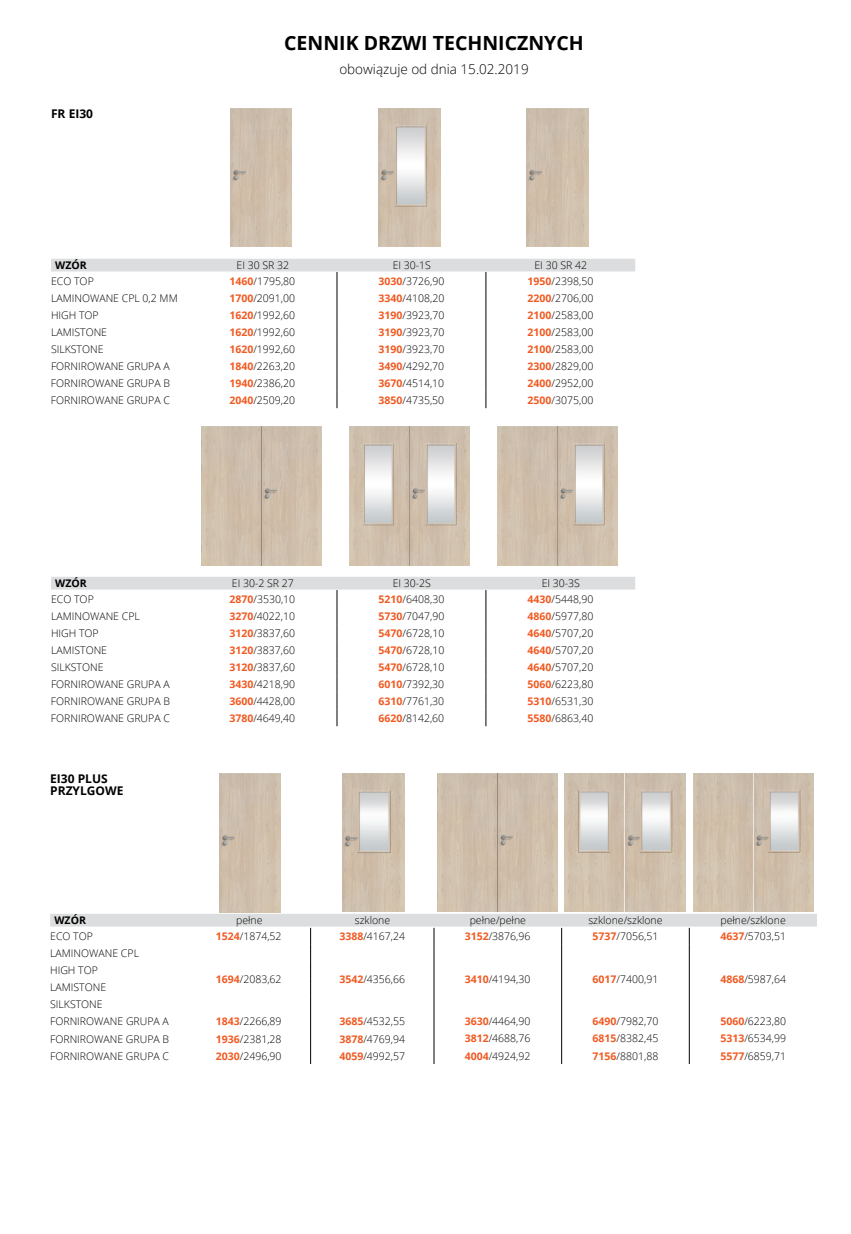
<style>
.page{position:relative;width:851px;height:1234px;background:#fff}
.page>*{position:absolute;margin:0;border:0;box-sizing:border-box;transform-origin:0 0}
.t1{font:700 19.5px "Open Sans";color:#000}
.t2{font:300 13.5px "Open Sans";color:#000}
.t3{font:700 12px/12px "Open Sans";color:#000}
.t4{font:300 10.5px/17px "Open Sans";color:#000}
.t5{font:700 10.5px "Open Sans";color:#000}
.s1{font-weight:700;color:#f15a22}
</style>
<div class="page">
<svg style="left:51px;top:259px;width:584px;height:149px"></svg>
<img style="left:231px;top:108px;width:61px;height:139px">
<img style="left:527px;top:108px;width:61px;height:139px">
<img style="left:378px;top:108px;width:62px;height:139px">
<svg style="left:51px;top:577px;width:584px;height:149px"></svg>
<img style="left:349px;top:426px;width:120px;height:139px">
<img style="left:201px;top:426px;width:120px;height:139px">
<img style="left:497px;top:426px;width:120px;height:139px">
<img style="left:219px;top:773px;width:61px;height:139px">
<img style="left:343px;top:773px;width:61px;height:138px">
<svg style="left:50px;top:914px;width:766px;height:149px"></svg>
<img style="left:565px;top:773px;width:120px;height:138px">
<img style="left:437px;top:773px;width:120px;height:138px">
<img style="left:693px;top:773px;width:120px;height:138px">
<p class="t3" style="left:51px;top:107px;width:44px">FR EI30</p>
<h1 class="t1" style="left:284px;top:29px;width:301px">CENNIK DRZWI TECHNICZNYCH</h1>
<p class="t2" style="left:339px;top:60px;width:191px">obowiązuje od dnia 15.02.2019</p>
<p class="t5" style="left:55px;top:258px;width:33px">WZÓR</p>
<p class="t4" style="left:236px;top:256px;width:54px">EI 30 SR 32</p>
<p class="t4" style="left:392px;top:256px;width:40px">EI 30-1S</p>
<p class="t4" style="left:534px;top:256px;width:54px">EI 30 SR 42</p>
<p class="t4" style="left:51px;top:272px;width:44px">ECO TOP</p>
<p class="t4" style="left:229px;top:272px;width:67px"><span class="s1">1460</span>/1795,80</p>
<p class="t4" style="left:378px;top:272px;width:67px"><span class="s1">3030</span>/3726,90</p>
<p class="t4" style="left:527px;top:272px;width:67px"><span class="s1">1950</span>/2398,50</p>
<p class="t4" style="left:51px;top:289px;width:128px">LAMINOWANE CPL 0,2 MM</p>
<p class="t4" style="left:229px;top:289px;width:67px"><span class="s1">1700</span>/2091,00</p>
<p class="t4" style="left:378px;top:289px;width:67px"><span class="s1">3340</span>/4108,20</p>
<p class="t4" style="left:527px;top:289px;width:67px"><span class="s1">2200</span>/2706,00</p>
<p class="t4" style="left:51px;top:306px;width:49px">HIGH TOP</p>
<p class="t4" style="left:229px;top:306px;width:67px"><span class="s1">1620</span>/1992,60</p>
<p class="t4" style="left:378px;top:306px;width:67px"><span class="s1">3190</span>/3923,70</p>
<p class="t4" style="left:527px;top:306px;width:67px"><span class="s1">2100</span>/2583,00</p>
<p class="t4" style="left:51px;top:323px;width:58px">LAMISTONE</p>
<p class="t4" style="left:229px;top:323px;width:67px"><span class="s1">1620</span>/1992,60</p>
<p class="t4" style="left:378px;top:323px;width:67px"><span class="s1">3190</span>/3923,70</p>
<p class="t4" style="left:527px;top:323px;width:67px"><span class="s1">2100</span>/2583,00</p>
<p class="t4" style="left:51px;top:340px;width:54px">SILKSTONE</p>
<p class="t4" style="left:229px;top:340px;width:67px"><span class="s1">1620</span>/1992,60</p>
<p class="t4" style="left:378px;top:340px;width:67px"><span class="s1">3190</span>/3923,70</p>
<p class="t4" style="left:527px;top:340px;width:67px"><span class="s1">2100</span>/2583,00</p>
<p class="t4" style="left:51px;top:357px;width:120px">FORNIROWANE GRUPA A</p>
<p class="t4" style="left:229px;top:357px;width:67px"><span class="s1">1840</span>/2263,20</p>
<p class="t4" style="left:378px;top:357px;width:67px"><span class="s1">3490</span>/4292,70</p>
<p class="t4" style="left:527px;top:357px;width:67px"><span class="s1">2300</span>/2829,00</p>
<p class="t4" style="left:51px;top:374px;width:120px">FORNIROWANE GRUPA B</p>
<p class="t4" style="left:229px;top:374px;width:67px"><span class="s1">1940</span>/2386,20</p>
<p class="t4" style="left:378px;top:374px;width:67px"><span class="s1">3670</span>/4514,10</p>
<p class="t4" style="left:527px;top:374px;width:67px"><span class="s1">2400</span>/2952,00</p>
<p class="t4" style="left:51px;top:391px;width:120px">FORNIROWANE GRUPA C</p>
<p class="t4" style="left:229px;top:391px;width:67px"><span class="s1">2040</span>/2509,20</p>
<p class="t4" style="left:378px;top:391px;width:67px"><span class="s1">3850</span>/4735,50</p>
<p class="t4" style="left:527px;top:391px;width:67px"><span class="s1">2500</span>/3075,00</p>
<p class="t5" style="left:55px;top:576px;width:33px">WZÓR</p>
<p class="t4" style="left:232px;top:574px;width:63px">EI 30-2 SR 27</p>
<p class="t4" style="left:392px;top:574px;width:40px">EI 30-2S</p>
<p class="t4" style="left:541px;top:574px;width:40px">EI 30-3S</p>
<p class="t4" style="left:51px;top:590px;width:44px">ECO TOP</p>
<p class="t4" style="left:229px;top:590px;width:67px"><span class="s1">2870</span>/3530,10</p>
<p class="t4" style="left:378px;top:590px;width:67px"><span class="s1">5210</span>/6408,30</p>
<p class="t4" style="left:527px;top:590px;width:67px"><span class="s1">4430</span>/5448,90</p>
<p class="t4" style="left:51px;top:607px;width:90px">LAMINOWANE CPL</p>
<p class="t4" style="left:229px;top:607px;width:67px"><span class="s1">3270</span>/4022,10</p>
<p class="t4" style="left:378px;top:607px;width:67px"><span class="s1">5730</span>/7047,90</p>
<p class="t4" style="left:527px;top:607px;width:67px"><span class="s1">4860</span>/5977,80</p>
<p class="t4" style="left:51px;top:624px;width:49px">HIGH TOP</p>
<p class="t4" style="left:229px;top:624px;width:67px"><span class="s1">3120</span>/3837,60</p>
<p class="t4" style="left:378px;top:624px;width:67px"><span class="s1">5470</span>/6728,10</p>
<p class="t4" style="left:527px;top:624px;width:67px"><span class="s1">4640</span>/5707,20</p>
<p class="t4" style="left:51px;top:641px;width:58px">LAMISTONE</p>
<p class="t4" style="left:229px;top:641px;width:67px"><span class="s1">3120</span>/3837,60</p>
<p class="t4" style="left:378px;top:641px;width:67px"><span class="s1">5470</span>/6728,10</p>
<p class="t4" style="left:527px;top:641px;width:67px"><span class="s1">4640</span>/5707,20</p>
<p class="t4" style="left:51px;top:658px;width:54px">SILKSTONE</p>
<p class="t4" style="left:229px;top:658px;width:67px"><span class="s1">3120</span>/3837,60</p>
<p class="t4" style="left:378px;top:658px;width:67px"><span class="s1">5470</span>/6728,10</p>
<p class="t4" style="left:527px;top:658px;width:67px"><span class="s1">4640</span>/5707,20</p>
<p class="t4" style="left:51px;top:675px;width:120px">FORNIROWANE GRUPA A</p>
<p class="t4" style="left:229px;top:675px;width:67px"><span class="s1">3430</span>/4218,90</p>
<p class="t4" style="left:378px;top:675px;width:67px"><span class="s1">6010</span>/7392,30</p>
<p class="t4" style="left:527px;top:675px;width:67px"><span class="s1">5060</span>/6223,80</p>
<p class="t4" style="left:51px;top:692px;width:120px">FORNIROWANE GRUPA B</p>
<p class="t4" style="left:229px;top:692px;width:67px"><span class="s1">3600</span>/4428,00</p>
<p class="t4" style="left:378px;top:692px;width:67px"><span class="s1">6310</span>/7761,30</p>
<p class="t4" style="left:527px;top:692px;width:67px"><span class="s1">5310</span>/6531,30</p>
<p class="t4" style="left:51px;top:709px;width:120px">FORNIROWANE GRUPA C</p>
<p class="t4" style="left:229px;top:709px;width:67px"><span class="s1">3780</span>/4649,40</p>
<p class="t4" style="left:378px;top:709px;width:67px"><span class="s1">6620</span>/8142,60</p>
<p class="t4" style="left:527px;top:709px;width:67px"><span class="s1">5580</span>/6863,40</p>
<p class="t3" style="left:50px;top:771px;width:75px">EI30 PLUS<br>PRZYLGOWE</p>
<p class="t5" style="left:54px;top:912px;width:33px">WZÓR</p>
<p class="t4" style="left:236px;top:911px;width:28px">pełne</p>
<p class="t4" style="left:355px;top:911px;width:37px">szklone</p>
<p class="t4" style="left:50px;top:927px;width:44px">ECO TOP</p>
<p class="t4" style="left:216px;top:927px;width:67px"><span class="s1">1524</span>/1874,52</p>
<p class="t4" style="left:339px;top:927px;width:67px"><span class="s1">3388</span>/4167,24</p>
<p class="t4" style="left:50px;top:944px;width:90px">LAMINOWANE CPL</p>
<p class="t4" style="left:216px;top:970px;width:67px"><span class="s1">1694</span>/2083,62</p>
<p class="t4" style="left:339px;top:970px;width:67px"><span class="s1">3542</span>/4356,66</p>
<p class="t4" style="left:50px;top:961px;width:120px">HIGH TOP<br>LAMISTONE<br>SILKSTONE<br>FORNIROWANE GRUPA A</p>
<p class="t4" style="left:216px;top:1012px;width:67px"><span class="s1">1843</span>/2266,89</p>
<p class="t4" style="left:339px;top:1012px;width:67px"><span class="s1">3685</span>/4532,55</p>
<p class="t4" style="left:50px;top:1029px;width:120px">FORNIROWANE GRUPA B</p>
<p class="t4" style="left:216px;top:1029px;width:67px"><span class="s1">1936</span>/2381,28</p>
<p class="t4" style="left:339px;top:1029px;width:67px"><span class="s1">3878</span>/4769,94</p>
<p class="t4" style="left:50px;top:1046px;width:120px">FORNIROWANE GRUPA C</p>
<p class="t4" style="left:216px;top:1046px;width:67px"><span class="s1">2030</span>/2496,90</p>
<p class="t4" style="left:339px;top:1046px;width:67px"><span class="s1">4059</span>/4992,57</p>
<p class="t4" style="left:469px;top:911px;width:58px">pełne/pełne</p>
<p class="t4" style="left:588px;top:911px;width:76px">szklone/szklone</p>
<p class="t4" style="left:720px;top:911px;width:67px">pełne/szklone</p>
<p class="t4" style="left:464px;top:927px;width:67px"><span class="s1">3152</span>/3876,96</p>
<p class="t4" style="left:592px;top:927px;width:67px"><span class="s1">5737</span>/7056,51</p>
<p class="t4" style="left:720px;top:927px;width:67px"><span class="s1">4637</span>/5703,51</p>
<p class="t4" style="left:464px;top:970px;width:67px"><span class="s1">3410</span>/4194,30</p>
<p class="t4" style="left:592px;top:970px;width:67px"><span class="s1">6017</span>/7400,91</p>
<p class="t4" style="left:720px;top:970px;width:67px"><span class="s1">4868</span>/5987,64</p>
<p class="t4" style="left:464px;top:1012px;width:67px"><span class="s1">3630</span>/4464,90</p>
<p class="t4" style="left:592px;top:1012px;width:67px"><span class="s1">6490</span>/7982,70</p>
<p class="t4" style="left:720px;top:1012px;width:67px"><span class="s1">5060</span>/6223,80</p>
<p class="t4" style="left:464px;top:1029px;width:67px"><span class="s1">3812</span>/4688,76</p>
<p class="t4" style="left:592px;top:1029px;width:67px"><span class="s1">6815</span>/8382,45</p>
<p class="t4" style="left:720px;top:1029px;width:67px"><span class="s1">5313</span>/6534,99</p>
<p class="t4" style="left:464px;top:1046px;width:67px"><span class="s1">4004</span>/4924,92</p>
<p class="t4" style="left:592px;top:1046px;width:67px"><span class="s1">7156</span>/8801,88</p>
<p class="t4" style="left:720px;top:1046px;width:67px"><span class="s1">5577</span>/6859,71</p>
</div>
